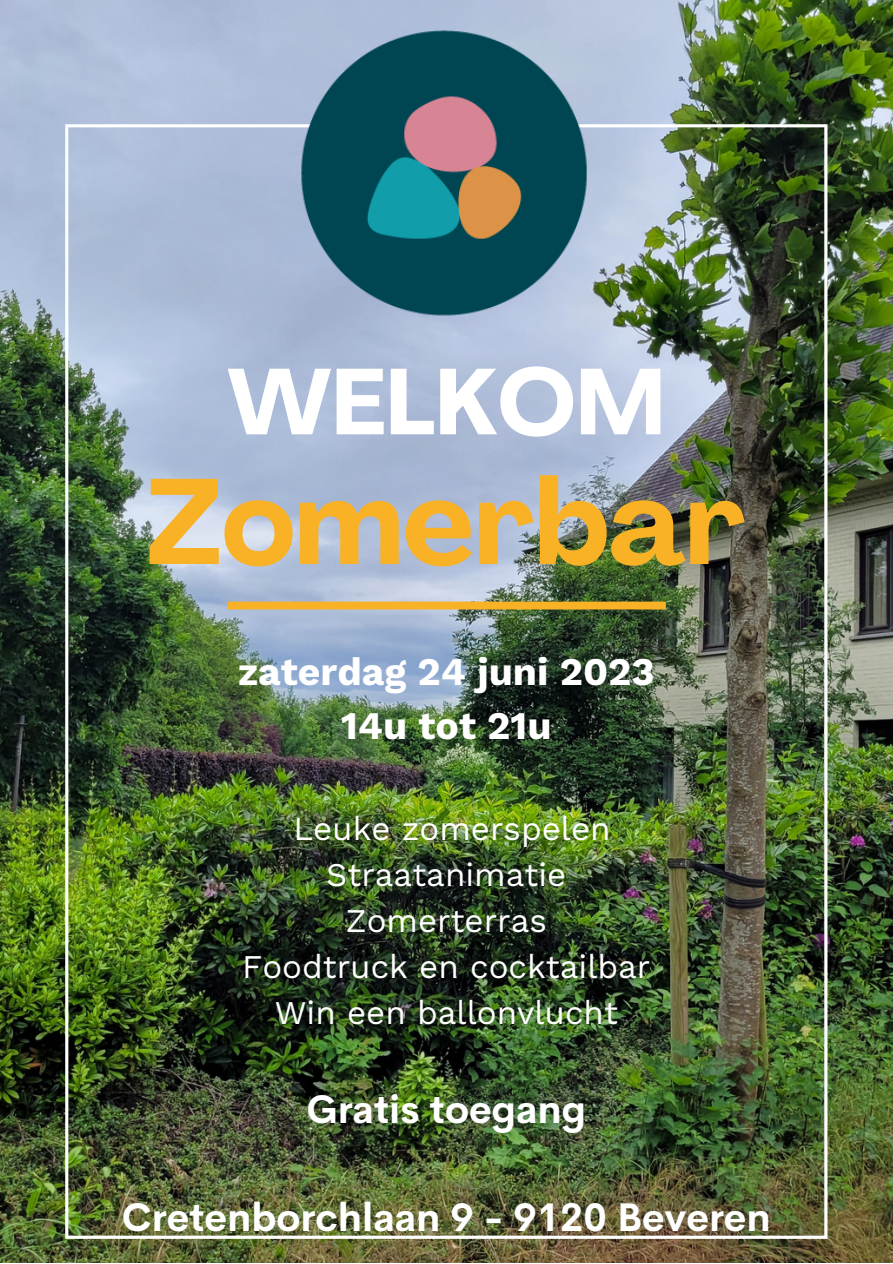
<style>
.page{position:relative;width:893px;height:1264px;background:#fff}
.page>*{position:absolute;margin:0;border:0;box-sizing:border-box;transform-origin:0 0}
.t1{font:700 119.7px "Agrandir";color:#f9b126}
.t2{font:700 92.1px "Agrandir";color:#fff}
.t3{font:700 39.15px "Cerebri Sans";color:#fff}
.t4{font:700 39.15px "Work Sans";color:#fff}
.t5{font:33.15px "Work Sans";color:#fff}
</style>
<div class="page">
<img style="left:0;top:0;width:892px;height:1262px">
<img style="left:65px;top:124px;width:762px;height:1114px">
<div style="left:227px;top:601px;width:438px;height:8px;background:#f9b126"></div>
<img style="left:296px;top:27px;width:295px;height:294px">
<p class="t2" style="left:227px;top:365px;width:440px">WELKOM</p>
<p class="t1" style="left:146px;top:474px;width:601px">Zomerbar</p>
<p class="t4" style="left:238px;top:648px;width:418px">zaterdag 24 juni 2023</p>
<p class="t4" style="left:341px;top:702px;width:212px">14u tot 21u</p>
<p class="t5" style="left:293px;top:809px;width:319px">Leuke zomerspelen</p>
<p class="t5" style="left:326px;top:855px;width:241px">Straatanimatie</p>
<p class="t5" style="left:346px;top:901px;width:202px">Zomerterras</p>
<p class="t5" style="left:242px;top:947px;width:410px">Foodtruck en cocktailbar</p>
<p class="t5" style="left:275px;top:993px;width:345px">Win een ballonvlucht</p>
<p class="t3" style="left:306px;top:1084px;width:281px">Gratis toegang</p>
<p class="t3" style="left:122px;top:1191px;width:650px">Cretenborchlaan 9 - 9120 Beveren</p>
</div>
